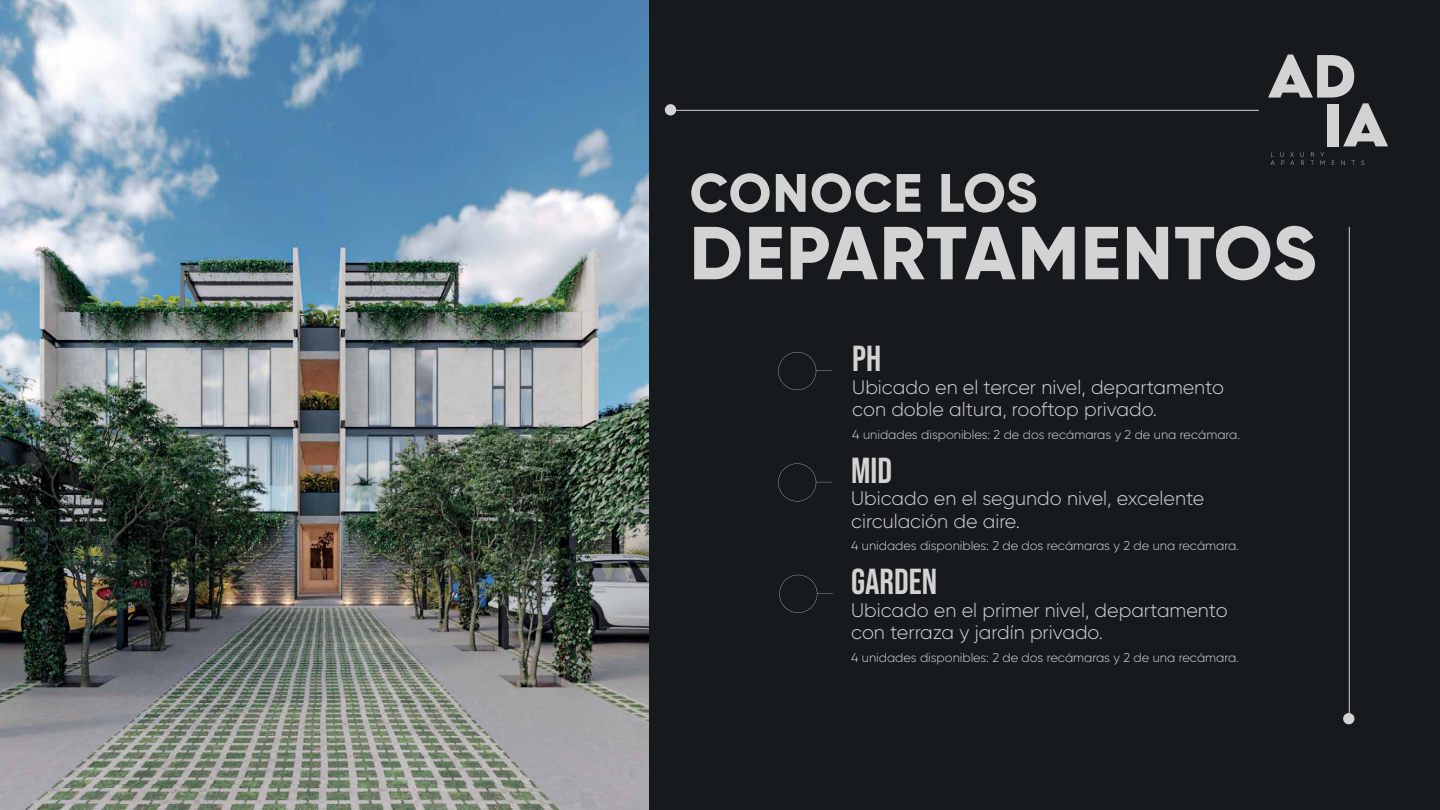
<style>
.page{position:relative;width:1440px;height:810px;background:#161a1d}
.page>*{position:absolute;margin:0;border:0;box-sizing:border-box;transform-origin:0 0}
.t1{font:800 74.93px "Gilroy";letter-spacing:.025em;color:#d2d4d3}
.t2{font:800 54px "Gilroy";letter-spacing:.015em;color:#d2d4d3}
.t3{font:36px "Bebas Neue";color:#d2d4d3}
.t4{font:300 19.58px/22.5px "Gilroy";color:#d2d4d3}
.t5{font:300 12.75px "Gilroy";color:#d2d4d3}
</style>
<div class="page">
<div style="left:665px;top:104px;width:11px;height:11px;background:#d2d4d3;border-radius:50%"></div>
<svg style="left:1271px;top:152px;width:13px;height:13px"></svg>
<svg style="left:1290px;top:152px;width:4px;height:13px"></svg>
<svg style="left:1300px;top:152px;width:4px;height:13px"></svg>
<svg style="left:1311px;top:152px;width:3px;height:13px"></svg>
<svg style="left:1320px;top:152px;width:5px;height:13px"></svg>
<svg style="left:1341px;top:161px;width:4px;height:4px"></svg>
<svg style="left:1268px;top:55px;width:120px;height:91px"></svg>
<div style="left:1343px;top:713px;width:11px;height:11px;background:#d2d4d3;border-radius:50%"></div>
<svg style="left:778px;top:352px;width:54px;height:38px"></svg>
<svg style="left:779px;top:575px;width:54px;height:38px"></svg>
<svg style="left:778px;top:463px;width:54px;height:38px"></svg>
<img style="left:0;top:0;width:648px;height:810px">
<h2 class="t2" style="left:690px;top:159px;width:349px">CONOCE LOS</h2>
<h1 class="t1" style="left:690px;top:206px;width:628px">DEPARTAMENTOS</h1>
<h3 class="t3" style="left:852px;top:338px;width:31px">PH</h3>
<p class="t4" style="left:852px;top:375px;width:373px">Ubicado en el tercer nivel, departamento con doble altura, rooftop privado.</p>
<p class="t5" style="left:852px;top:426px;width:389px">4 unidades disponibles: 2 de dos recámaras y 2 de una recámara.</p>
<h3 class="t3" style="left:851px;top:450px;width:42px">MID</h3>
<p class="t4" style="left:851px;top:487px;width:355px">Ubicado en el segundo nivel, excelente circulación de aire.</p>
<p class="t5" style="left:851px;top:538px;width:389px">4 unidades disponibles: 2 de dos recámaras y 2 de una recámara.</p>
<h3 class="t3" style="left:851px;top:561px;width:88px">GARDEN</h3>
<p class="t4" style="left:851px;top:598px;width:378px">Ubicado en el primer nivel, departamento con terraza y jardín privado.</p>
<p class="t5" style="left:851px;top:649px;width:389px">4 unidades disponibles: 2 de dos recámaras y 2 de una recámara.</p>
</div>
